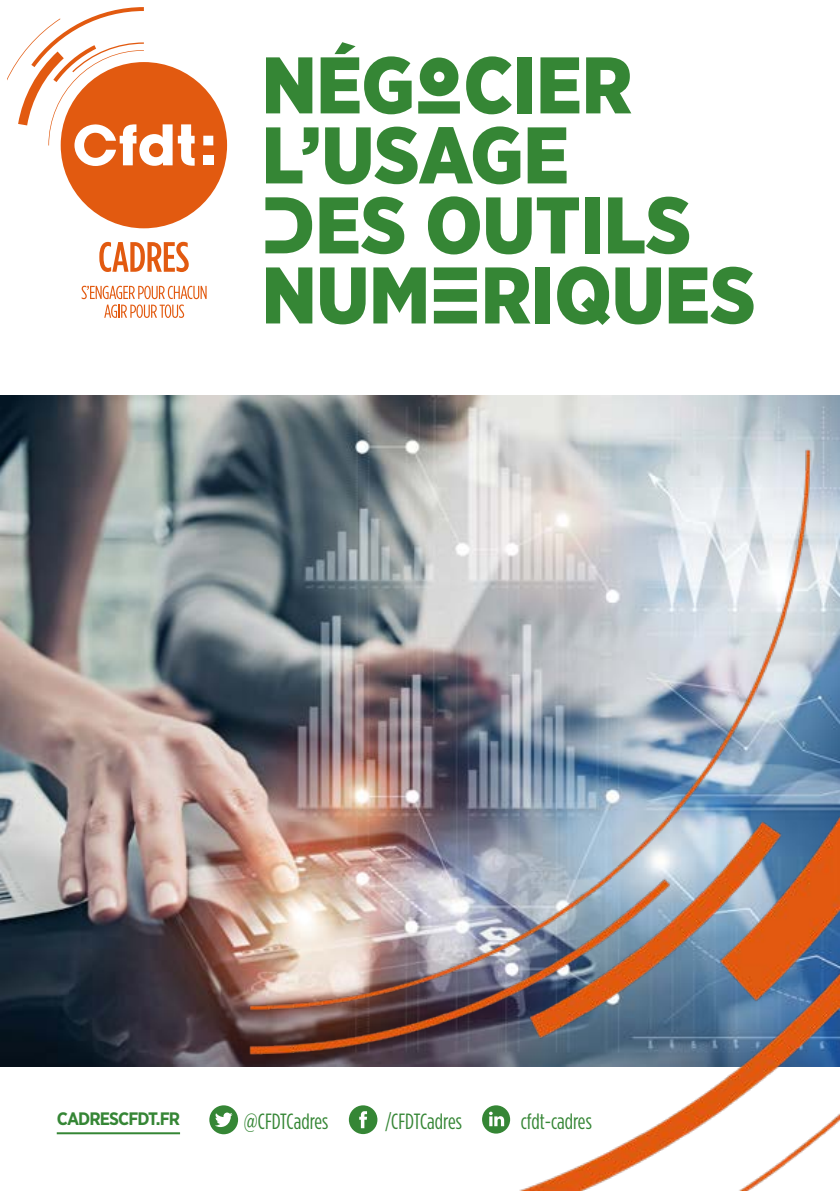
<style>
.page{position:relative;width:840px;height:1191px;background:#fff}
.page>*{position:absolute;margin:0;border:0;box-sizing:border-box;transform-origin:0 0}
.t1{font:900 80px/70px "Gotham Narrow";color:#358635}
.t2{font:22px "Gotham Condensed";color:#358635}
.t3{font:700 18px "Gotham Narrow";letter-spacing:-.05em;color:#358635}
.s1{font-family:"CFDT";font-stretch:condensed}
</style>
<div class="page">
<img style="left:0;top:395px;width:210px;height:671px">
<img style="left:210px;top:395px;width:629px;height:796px">
<div style="left:61px;top:62px;width:166px;height:166px;background:#e25a10;border-radius:50%"></div>
<svg style="left:178px;top:124px;width:16px;height:42px"></svg>
<div style="left:203px;top:136px;width:10px;height:9px;background:#fff"></div>
<div style="left:203px;top:156px;width:10px;height:9px;background:#fff"></div>
<svg style="left:99px;top:242px;width:90px;height:30px"></svg>
<svg style="left:82px;top:286px;width:124px;height:32px"></svg>
<svg style="left:7px;top:7px;width:165px;height:159px"></svg>
<hr style="left:57px;top:1132px;width:123px;height:2px;background:#358635">
<div style="left:482px;top:1105px;width:28px;height:28px;background:#358635;border-radius:50%"></div>
<svg style="left:489px;top:1111px;width:15px;height:15px"></svg>
<div style="left:348px;top:1105px;width:29px;height:29px;background:#358635;border-radius:50%"></div>
<svg style="left:359px;top:1111px;width:8px;height:17px"></svg>
<div style="left:209px;top:1105px;width:29px;height:29px;background:#358635;border-radius:50%"></div>
<svg style="left:215px;top:1112px;width:17px;height:15px"></svg>
<p class="t1" style="left:262px;top:49px;width:495px">NÉG<span class="s1">O</span>CIER<br>L’USAGE<br><span class="s1">D</span>ES OUTILS<br>NUM<span class="s1">E</span>RIQUES</p>
<p class="t3" style="left:57px;top:1107px;width:125px">CADRESCFDT.FR</p>
<p class="t2" style="left:244px;top:1108px;width:86px">@CFDTCadres</p>
<p class="t2" style="left:385px;top:1108px;width:78px">/CFDTCadres</p>
<p class="t2" style="left:520px;top:1108px;width:73px">cfdt-cadres</p>
</div>
